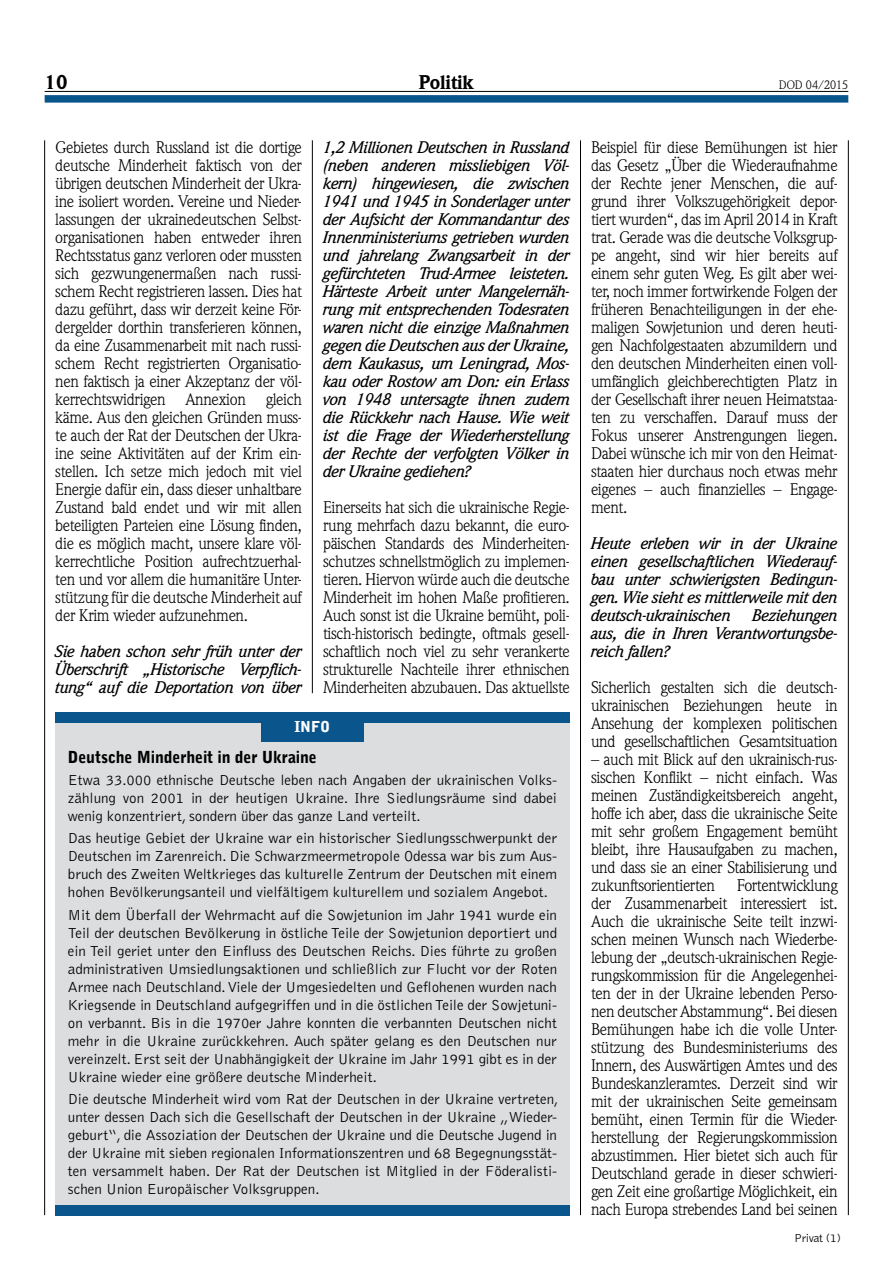
<style>
.page{position:relative;width:893px;height:1263px;background:#fff}
.page>*{position:absolute;margin:0;border:0;box-sizing:border-box;transform-origin:0 0}
.t1{font:900 19.5px "Weidemann LT";letter-spacing:-.01em;color:#000}
.t2{font:16.5px/18px "Weidemann LT";letter-spacing:-.025em;color:#000;text-align:justify}
.t3{font:italic 500 16.5px/18px "Weidemann LT";letter-spacing:-.025em;color:#000;text-align:justify}
.t4{font:900 16.5px "Bell Gothic";letter-spacing:-.01em;color:#000}
.t5{font:300 15px/18px "Bell Gothic";color:#000;text-align:justify}
.t6{font:900 15px "Bell Gothic";color:#fff}
.t7{font:12px "Weidemann LT";color:#000}
.t8{font:300 12px "Bell Gothic";letter-spacing:-.045em;color:#000}
</style>
<div class="page">
<hr style="left:44px;top:140px;width:1px;height:1075px;background:#000">
<hr style="left:848px;top:140px;width:1px;height:1075px;background:#000">
<hr style="left:312px;top:140px;width:1px;height:553px;background:#000">
<hr style="left:580px;top:140px;width:1px;height:1075px;background:#000">
<hr style="left:45px;top:91px;width:803px;height:1px;background:#000">
<div style="left:45px;top:95px;width:803px;height:8px;background:#0b558d"></div>
<div style="left:55px;top:712px;width:515px;height:500px;background:#dcddde"></div>
<div style="left:55px;top:1205px;width:515px;height:11px;background:#0b558d"></div>
<div style="left:55px;top:712px;width:515px;height:10px;background:#0b558d"></div>
<div style="left:261px;top:712px;width:102px;height:29px;background:#0b558d"></div>
<p class="t1" style="left:45px;top:71px;width:25px">10</p>
<p class="t1" style="left:419px;top:71px;width:57px">Politik</p>
<p class="t7" style="left:779px;top:78px;width:71px">DOD 04/2015</p>
<p class="t2" style="left:55px;top:138px;width:248px">Gebietes durch Russland ist die dortige deutsche Minderheit faktisch von der übrigen deutschen Minderheit der Ukra&shy;ine isoliert worden. Vereine und Nieder&shy;lassungen der ukrainedeutschen Selbst&shy;organisationen haben entweder ihren Rechtsstatus ganz verloren oder mussten sich gezwungenermaßen nach russi&shy;schem Recht registrieren lassen. Dies hat dazu geführt, dass wir derzeit keine För&shy;dergelder dorthin transferieren können, da eine Zusammenarbeit mit nach russi&shy;schem Recht registrierten Organisatio&shy;nen faktisch ja einer Akzeptanz der völ&shy;kerrechtswidrigen Annexion gleich käme. Aus den gleichen Gründen muss&shy;te auch der Rat der Deutschen der Ukra&shy;ine seine Aktivitäten auf der Krim ein&shy;stellen. Ich setze mich jedoch mit viel Energie dafür ein, dass dieser unhaltbare Zustand bald endet und wir mit allen beteiligten Parteien eine Lösung finden, die es möglich macht, unsere klare völ&shy;kerrechtliche Position aufrechtzuerhal&shy;ten und vor allem die humanitäre Unter&shy;stützung für die deutsche Minderheit auf der Krim wieder aufzunehmen.</p>
<p class="t3" style="left:55px;top:642px;width:248px">Sie haben schon sehr früh unter der Überschrift „Historische Verpflich&shy;tung“ auf die Deportation von über</p>
<p class="t3" style="left:323px;top:138px;width:248px">1,2 Millionen Deutschen in Russland (neben anderen missliebigen Völ&shy;kern) hingewiesen, die zwischen 1941 und 1945 in Sonderlager unter der Aufsicht der Kommandantur des Innenministeriums getrieben wurden und jahrelang Zwangsarbeit in der gefürchteten Trud-Armee leisteten.<br>Härteste Arbeit unter Mangelernäh&shy;rung mit entsprechenden Todesraten waren nicht die einzige Maßnahmen gegen die Deutschen aus der Ukraine, dem Kaukasus, um Leningrad, Mos&shy;kau oder Rostow am Don: ein Erlass von 1948 untersagte ihnen zudem die Rückkehr nach Hause. Wie weit ist die Frage der Wiederherstellung der Rechte der verfolgten Völker in der Ukraine gediehen?</p>
<p class="t2" style="left:323px;top:498px;width:248px">Einerseits hat sich die ukrainische Regie&shy;rung mehrfach dazu bekannt, die euro&shy;päischen Standards des Minderheiten&shy;schutzes schnellstmöglich zu implemen&shy;tieren. Hiervon würde auch die deutsche Minderheit im hohen Maße profitieren.<br>Auch sonst ist die Ukraine bemüht, poli&shy;tisch-historisch bedingte, oftmals gesell&shy;schaftlich noch viel zu sehr verankerte strukturelle Nachteile ihrer ethnischen Minderheiten abzubauen. Das aktuellste</p>
<p class="t6" style="left:294px;top:718px;width:37px">INFO</p>
<p class="t4" style="left:68px;top:747px;width:250px">Deutsche Minderheit in der Ukraine</p>
<p class="t5" style="left:68px;top:772px;width:491px">Etwa 33.000 ethnische Deutsche leben nach Angaben der ukrainischen Volks&shy;zählung von 2001 in der heutigen Ukraine. Ihre Siedlungsräume sind dabei wenig konzentriert, sondern über das ganze Land verteilt.</p>
<p class="t5" style="left:68px;top:830px;width:491px">Das heutige Gebiet der Ukraine war ein historischer Siedlungsschwerpunkt der Deutschen im Zarenreich. Die Schwarzmeermetropole Odessa war bis zum Aus&shy;bruch des Zweiten Weltkrieges das kulturelle Zentrum der Deutschen mit einem hohen Bevölkerungsanteil und vielfältigem kulturellem und sozialem Angebot.</p>
<p class="t5" style="left:68px;top:906px;width:491px">Mit dem Überfall der Wehrmacht auf die Sowjetunion im Jahr 1941 wurde ein Teil der deutschen Bevölkerung in östliche Teile der Sowjetunion deportiert und ein Teil geriet unter den Einfluss des Deutschen Reichs. Dies führte zu großen administrativen Umsiedlungsaktionen und schließlich zur Flucht vor der Roten Armee nach Deutschland. Viele der Umgesiedelten und Geflohenen wurden nach Kriegsende in Deutschland aufgegriffen und in die östlichen Teile der Sowjetuni&shy;on verbannt. Bis in die 1970er Jahre konnten die verbannten Deutschen nicht mehr in die Ukraine zurückkehren. Auch später gelang es den Deutschen nur vereinzelt. Erst seit der Unabhängigkeit der Ukraine im Jahr 1991 gibt es in der Ukraine wieder eine größere deutsche Minderheit.</p>
<p class="t5" style="left:68px;top:1090px;width:492px">Die deutsche Minderheit wird vom Rat der Deutschen in der Ukraine vertreten, unter dessen Dach sich die Gesellschaft der Deutschen in der Ukraine „Wieder&shy;geburt“, die Assoziation der Deutschen der Ukraine und die Deutsche Jugend in der Ukraine mit sieben regionalen Informationszentren und 68 Begegnungsstät&shy;ten versammelt haben. Der Rat der Deutschen ist Mitglied in der Föderalisti&shy;schen Union Europäischer Volksgruppen.</p>
<p class="t2" style="left:591px;top:138px;width:248px">Beispiel für diese Bemühungen ist hier das Gesetz „Über die Wiederaufnahme der Rechte jener Menschen, die auf&shy;grund ihrer Volkszugehörigkeit depor&shy;tiert wurden“, das im April 2014 in Kraft trat. Gerade was die deutsche Volksgrup&shy;pe angeht, sind wir hier bereits auf einem sehr guten Weg. Es gilt aber wei&shy;ter, noch immer fortwirkende Folgen der früheren Benachteiligungen in der ehe&shy;maligen Sowjetunion und deren heuti&shy;gen Nachfolgestaaten abzumildern und den deutschen Minderheiten einen voll&shy;umfänglich gleichberechtigten Platz in der Gesellschaft ihrer neuen Heimatstaa&shy;ten zu verschaffen. Darauf muss der Fokus unserer Anstrengungen liegen.<br>Dabei wünsche ich mir von den Heimat&shy;staaten hier durchaus noch etwas mehr eigenes – auch finanzielles – Engage&shy;ment.</p>
<p class="t3" style="left:591px;top:534px;width:248px">Heute erleben wir in der Ukraine einen gesellschaftlichen Wiederauf&shy;bau unter schwierigsten Bedingun&shy;gen. Wie sieht es mittlerweile mit den deutsch-ukrainischen</p>
<p class="t3" style="left:591px;top:606px;width:248px;text-indent:161px">Beziehungen aus, die in Ihren Verantwortungsbe&shy;reich fallen?</p>
<p class="t2" style="left:591px;top:678px;width:248px">Sicherlich gestalten sich die deutsch&shy;ukrainischen Beziehungen heute in Ansehung der komplexen politischen und gesellschaftlichen Gesamtsituation</p>
<p class="t2" style="left:591px;top:750px;width:248px">– auch mit Blick auf den ukrainisch-rus&shy;sischen Konflikt – nicht einfach. Was meinen Zuständigkeitsbereich angeht, hoffe ich aber, dass die ukrainische Seite mit sehr großem Engagement bemüht bleibt, ihre Hausaufgaben zu machen, und dass sie an einer Stabilisierung und zukunftsorientierten</p>
<p class="t2" style="left:591px;top:876px;width:248px;text-indent:146px">Fortentwicklung der Zusammenarbeit interessiert ist.<br>Auch die ukrainische Seite teilt inzwi&shy;schen meinen Wunsch nach Wiederbe&shy;lebung der „deutsch-ukrainischen Regie&shy;rungskommission für die Angelegenhei&shy;ten der in der Ukraine lebenden Perso&shy;nen deutscher Abstammung“. Bei diesen Bemühungen habe ich die volle Unter&shy;stützung des Bundesministeriums des Innern, des Auswärtigen Amtes und des Bundeskanzleramtes. Derzeit sind wir mit der ukrainischen Seite gemeinsam bemüht, einen Termin für die Wieder&shy;herstellung der Regierungskommission abzustimmen. Hier bietet sich auch für Deutschland gerade in dieser schwieri&shy;gen Zeit eine großartige Möglichkeit, ein nach Europa strebendes Land bei seinen</p>
<p class="t8" style="left:794px;top:1232px;width:49px">Privat (1)</p>
</div>
